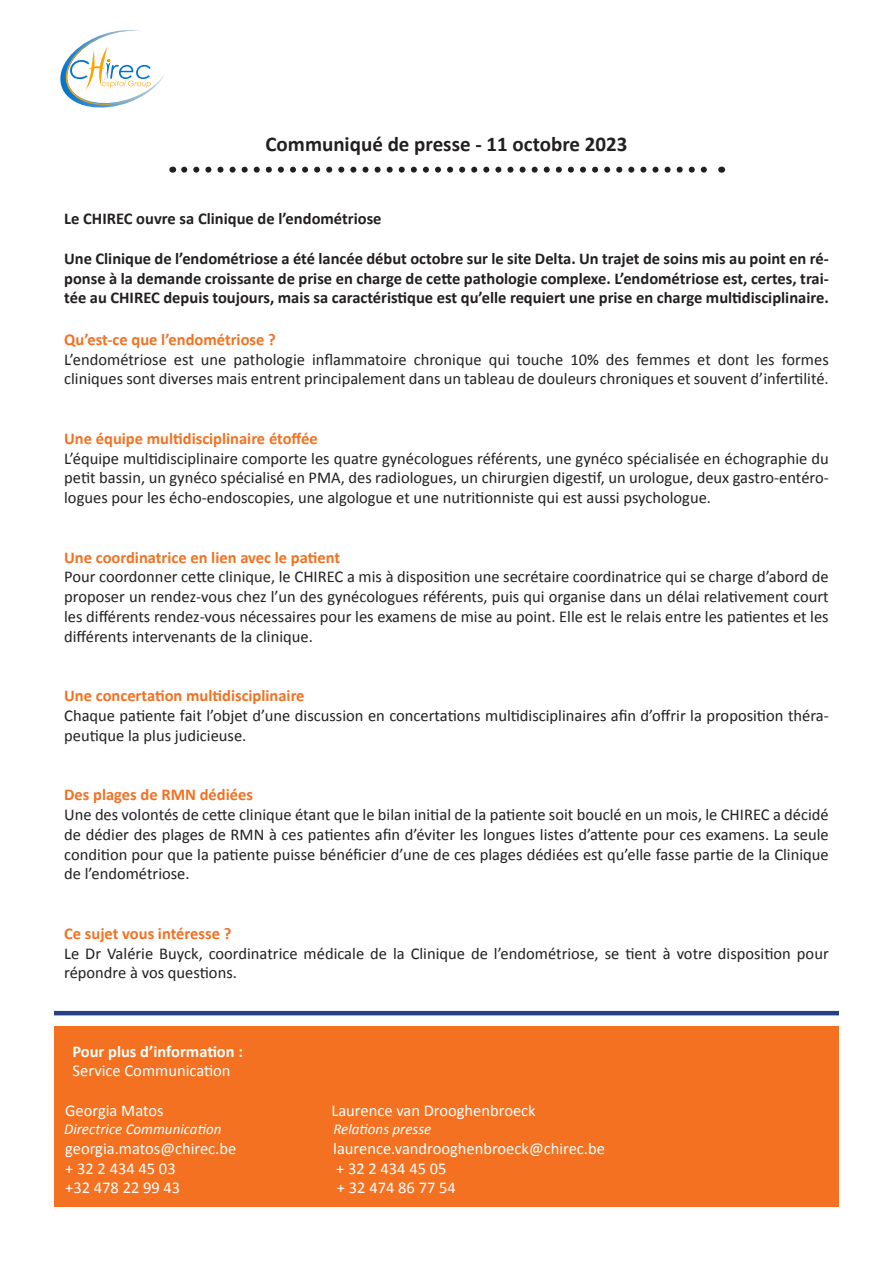
<style>
.page{position:relative;width:893px;height:1263px;background:#fff}
.page>*{position:absolute;margin:0;border:0;box-sizing:border-box;transform-origin:0 0}
.t1{font:700 21px "Calibri";color:#231f20}
.t2{font:16.5px/19.8px "Calibri";color:#231f20}
.t3{font:700 16.5px/19.8px "Calibri";color:#231f20;text-align:justify}
.t4{font:700 16.5px "Calibri";color:#f37121}
.t5{font:16.5px "Calibri";color:#fff}
.t6{font:700 16.5px "Calibri";color:#fff}
.t7{font:italic 15px "Calibri";color:#fff}
</style>
<div class="page">
<svg style="left:60px;top:30px;width:105px;height:78px"></svg>
<svg style="left:184px;top:167px;width:523px;height:6px"></svg>
<div style="left:54px;top:1026px;width:785px;height:181px;background:#f37121"></div>
<hr style="left:54px;top:1011px;width:785px;height:4px;background:#264086">
<p class="t1" style="left:266px;top:131px;width:363px">Communiqué de presse - 11 octobre 2023</p>
<p class="t3" style="left:64px;top:208px;width:319px">Le CHIREC ouvre sa Clinique de l’endométriose</p>
<p class="t3" style="left:64px;top:248px;width:766px">Une Clinique de l’endométriose a été lancée début octobre sur le site Delta. Un trajet de soins mis au point en ré&shy;ponse à la demande croissante de prise en charge de cette pathologie complexe. L’endométriose est, certes, trai&shy;tée au CHIREC depuis toujours, mais sa caractéristique est qu’elle requiert une prise en charge multidisciplinaire.</p>
<p class="t4" style="left:64px;top:329px;width:213px">Qu’est-ce que l’endométriose ?</p>
<p class="t2" style="left:64px;top:348px;width:766px">L’endométriose est une pathologie inflammatoire chronique qui touche 10% des femmes et dont les formes cliniques sont diverses mais entrent principalement dans un tableau de douleurs chroniques et souvent d’infertilité.</p>
<p class="t4" style="left:64px;top:428px;width:255px">Une équipe multidisciplinaire étoffée</p>
<p class="t2" style="left:64px;top:447px;width:766px;text-align:justify">L’équipe multidisciplinaire comporte les quatre gynécologues référents, une gynéco spécialisée en échographie du petit bassin, un gynéco spécialisé en PMA, des radiologues, un chirurgien digestif, un urologue, deux gastro-entéro&shy;logues pour les écho-endoscopies, une algologue et une nutritionniste qui est aussi psychologue.</p>
<p class="t4" style="left:64px;top:547px;width:277px">Une coordinatrice en lien avec le patient</p>
<p class="t2" style="left:64px;top:566px;width:766px;text-align:justify">Pour coordonner cette clinique, le CHIREC a mis à disposition une secrétaire coordinatrice qui se charge d’abord de proposer un rendez-vous chez l’un des gynécologues référents, puis qui organise dans un délai relativement court les différents rendez-vous nécessaires pour les examens de mise au point. Elle est le relais entre les patientes et les différents intervenants de la clinique.</p>
<p class="t4" style="left:64px;top:685px;width:242px">Une concertation multidisciplinaire</p>
<p class="t2" style="left:64px;top:705px;width:766px">Chaque patiente fait l’objet d’une discussion en concertations multidisciplinaires afin d’offrir la proposition théra&shy;peutique la plus judicieuse.</p>
<p class="t4" style="left:64px;top:784px;width:190px">Des plages de RMN dédiées</p>
<p class="t2" style="left:64px;top:804px;width:766px;text-align:justify">Une des volontés de cette clinique étant que le bilan initial de la patiente soit bouclé en un mois, le CHIREC a décidé de dédier des plages de RMN à ces patientes afin d’éviter les longues listes d’attente pour ces examens. La seule condition pour que la patiente puisse bénéficier d’une de ces plages dédiées est qu’elle fasse partie de la Clinique de l’endométriose.</p>
<p class="t4" style="left:64px;top:923px;width:169px">Ce sujet vous intéresse ?</p>
<p class="t2" style="left:64px;top:942px;width:766px">Le Dr Valérie Buyck, coordinatrice médicale de la Clinique de l’endométriose, se tient à votre disposition pour répondre à vos questions.</p>
<p class="t6" style="left:72px;top:1041px;width:172px">Pour plus d’information :</p>
<p class="t5" style="left:73px;top:1061px;width:159px">Service Communication</p>
<p class="t5" style="left:65px;top:1100px;width:100px">Georgia Matos</p>
<p class="t5" style="left:331px;top:1100px;width:206px">Laurence van Drooghenbroeck</p>
<p class="t7" style="left:64px;top:1120px;width:159px">Directrice Communication</p>
<p class="t7" style="left:333px;top:1120px;width:100px">Relations presse</p>
<p class="t5" style="left:65px;top:1138px;width:173px">georgia.matos@chirec.be</p>
<p class="t5" style="left:333px;top:1138px;width:273px">laurence.vandrooghenbroeck@chirec.be</p>
<p class="t5" style="left:65px;top:1158px;width:112px">+ 32 2 434 45 03</p>
<p class="t5" style="left:336px;top:1158px;width:112px">+ 32 2 434 45 05</p>
<p class="t5" style="left:65px;top:1178px;width:117px">+32 478 22 99 43</p>
<p class="t5" style="left:337px;top:1178px;width:120px">+ 32 474 86 77 54</p>
</div>
